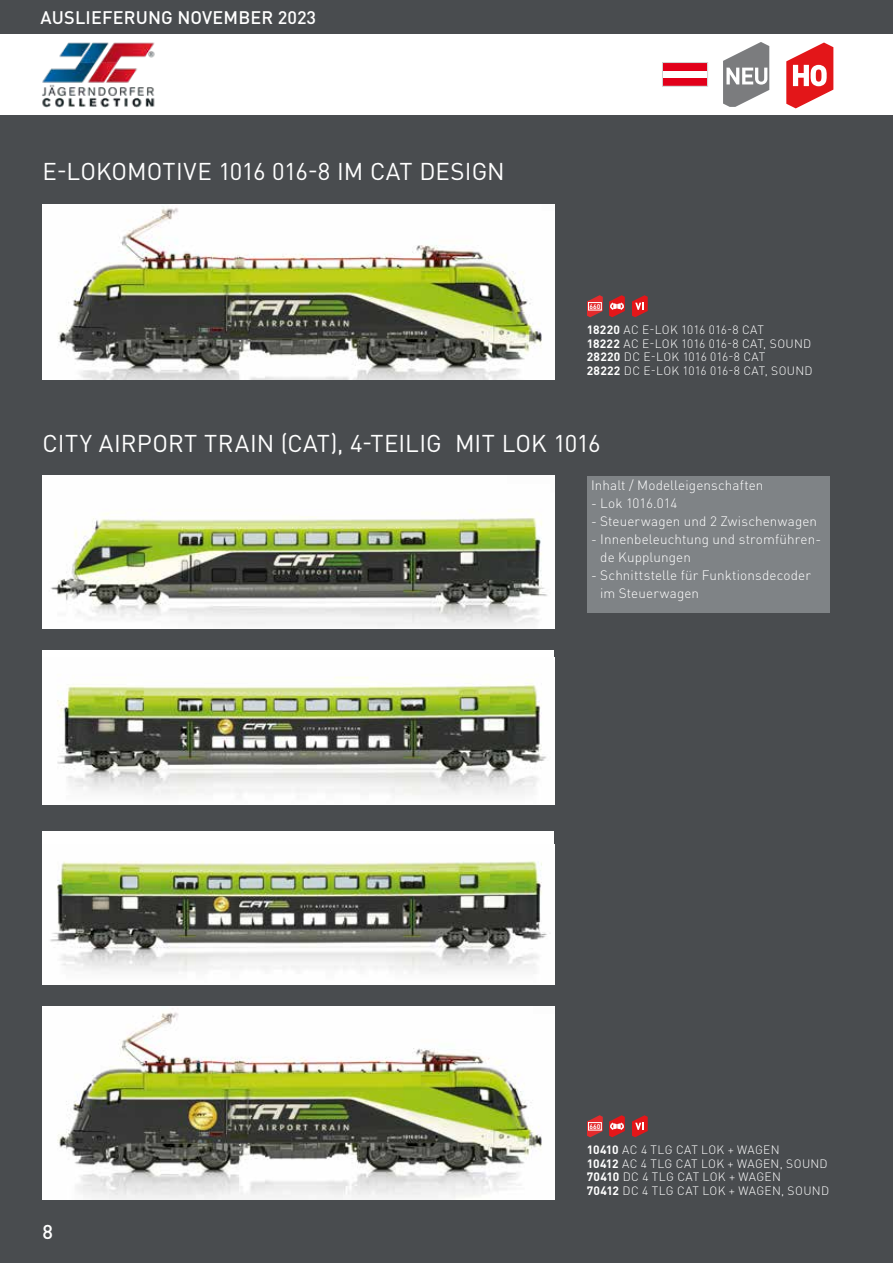
<style>
.page{position:relative;width:893px;height:1263px;background:#fff}
.page>*{position:absolute;margin:0;border:0;box-sizing:border-box;transform-origin:0 0}
.t1{font:24px "DIN Pro";color:#fff}
.t2{font:500 19.8px "DIN Pro";color:#fff}
.t3{font:500 18px "DIN Pro";letter-spacing:.01em;color:#fff}
.t4{font:300 13.5px/18px "DIN Pro";letter-spacing:.01em;color:#fff}
.t5{font:300 12px/13.5px "DIN Pro";letter-spacing:.025em;color:#fff}
.t6{font:700 6.75px "DIN Pro";color:#fff}
.s1{font-weight:700}
</style>
<div class="page">
<svg style="left:786px;top:43px;width:47px;height:65px"></svg>
<div style="left:0;top:115px;width:893px;height:1148px;background:#494c4f"></div>
<div style="left:0;top:0;width:893px;height:34px;background:#494c4f"></div>
<img style="left:42px;top:42px;width:113px;height:66px">
<svg style="left:723px;top:42px;width:46px;height:65px"></svg>
<div style="left:663px;top:78px;width:44px;height:8px;background:#e2001a"></div>
<div style="left:663px;top:63px;width:44px;height:8px;background:#e2001a"></div>
<div style="left:662px;top:62px;width:46px;height:25px;border:1px solid #d0d1d2"></div>
<img style="left:43px;top:204px;width:511px;height:175px">
<div style="left:587px;top:476px;width:242px;height:137px;background:#7f8386"></div>
<svg style="left:587px;top:295px;width:16px;height:22px"></svg>
<div style="left:588px;top:302px;width:14px;height:9px;border:1px solid #fff"></div>
<svg style="left:609px;top:295px;width:16px;height:22px"></svg>
<svg style="left:632px;top:295px;width:16px;height:22px"></svg>
<img style="left:43px;top:476px;width:511px;height:153px">
<svg style="left:587px;top:1115px;width:16px;height:22px"></svg>
<div style="left:588px;top:1122px;width:14px;height:8px;border:1px solid #fff"></div>
<svg style="left:609px;top:1115px;width:16px;height:22px"></svg>
<svg style="left:632px;top:1115px;width:16px;height:22px"></svg>
<img style="left:43px;top:1007px;width:511px;height:192px">
<div style="left:43px;top:831px;width:511px;height:153px;background:#fff"></div>
<img style="left:50px;top:861px;width:501px;height:113px">
<div style="left:43px;top:651px;width:511px;height:153px;background:#fff"></div>
<img style="left:57px;top:677px;width:490px;height:118px">
<h3 class="t3" style="left:40px;top:6px;width:277px">AUSLIEFERUNG NOVEMBER 2023</h3>
<h1 class="t1" style="left:43px;top:155px;width:464px">E-LOKOMOTIVE 1016 016-8 IM CAT DESIGN</h1>
<p class="t6" style="left:590px;top:302px;width:12px">660</p>
<p class="t5" style="left:587px;top:323px;width:227px"><span class="s1">18220</span> AC E-LOK 1016 016-8 CAT<br><span class="s1">18222</span> AC E-LOK 1016 016-8 CAT, SOUND<br><span class="s1">28220</span> DC E-LOK 1016 016-8 CAT<br><span class="s1">28222</span> DC E-LOK 1016 016-8 CAT, SOUND</p>
<h1 class="t1" style="left:43px;top:427px;width:560px">CITY AIRPORT TRAIN (CAT), 4-TEILIG MIT LOK 1016</h1>
<p class="t4" style="left:591px;top:476px;width:174px">Inhalt / Modelleigenschaften</p>
<p class="t4" style="left:591px;top:494px;width:88px">- Lok 1016.014</p>
<p class="t4" style="left:591px;top:512px;width:228px">- Steuerwagen und 2 Zwischenwagen</p>
<p class="t4" style="left:600px;top:530px;width:222px;text-indent:-9px">- Innenbeleuchtung und stromführen&shy;de Kupplungen</p>
<p class="t4" style="left:600px;top:566px;width:212px;text-indent:-9px">- Schnittstelle für Funktionsdecoder im Steuerwagen</p>
<p class="t6" style="left:590px;top:1122px;width:12px">660</p>
<h2 class="t2" style="left:43px;top:1218px;width:12px">8</h2>
<p class="t5" style="left:587px;top:1142px;width:244px"><span class="s1">10410</span> AC 4 TLG CAT LOK + WAGEN<br><span class="s1">10412</span> AC 4 TLG CAT LOK + WAGEN, SOUND<br><span class="s1">70410</span> DC 4 TLG CAT LOK + WAGEN<br><span class="s1">70412</span> DC 4 TLG CAT LOK + WAGEN, SOUND</p>
</div>
